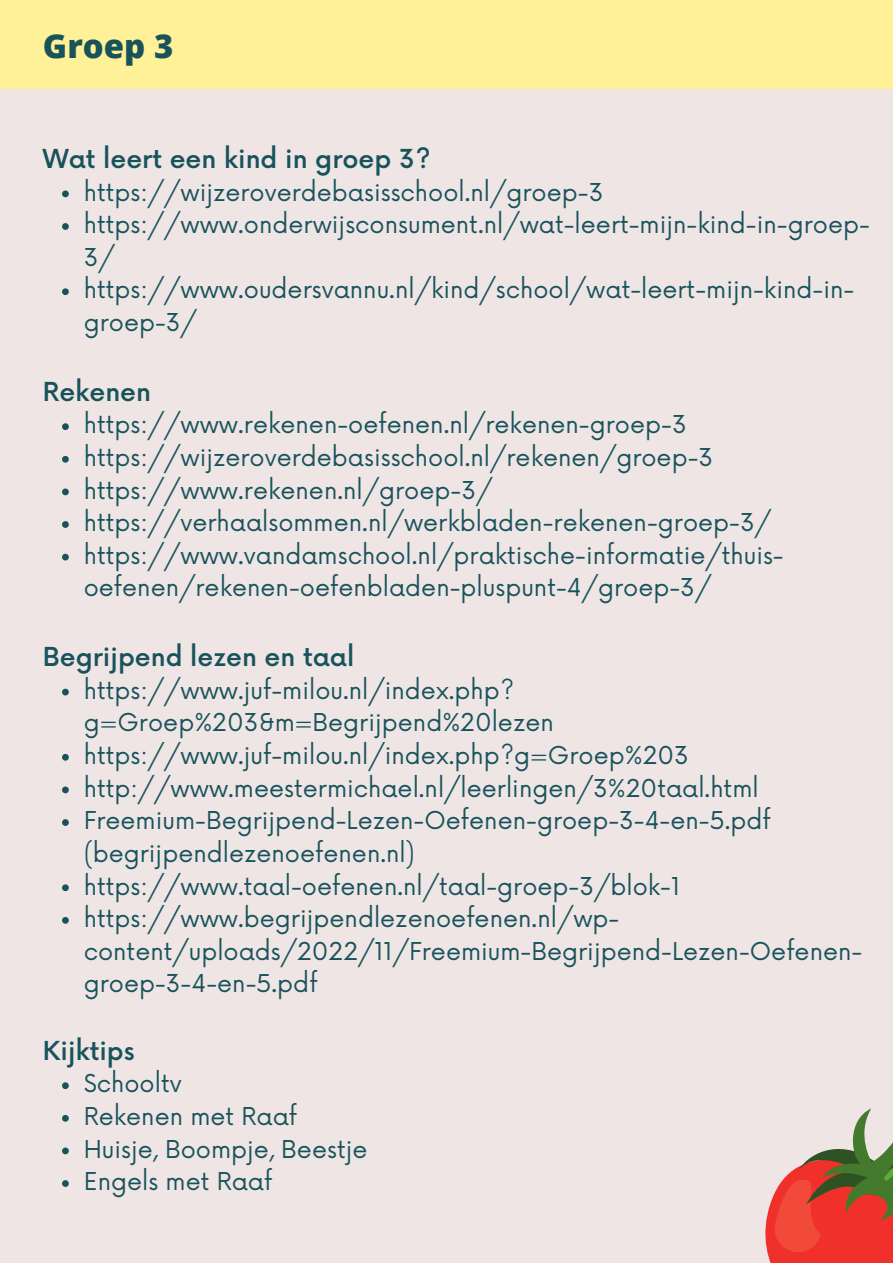
<style>
.page{position:relative;width:893px;height:1264px;background:#fff}
.page>*{position:absolute;margin:0;border:0;box-sizing:border-box;transform-origin:0 0}
.t1{font:800 33px "Open Sans";color:#18535b}
.t2{font:500 25.5px "Now";color:#18535b}
.t3{font:24px/32.5px "Now";color:#18535b}
</style>
<div class="page">
<div style="left:0;top:0;width:892px;height:1262px;background:#efe5e5"></div>
<svg style="left:62px;top:190px;width:7px;height:7px"></svg>
<svg style="left:62px;top:223px;width:7px;height:7px"></svg>
<svg style="left:62px;top:288px;width:7px;height:7px"></svg>
<svg style="left:62px;top:423px;width:7px;height:7px"></svg>
<svg style="left:62px;top:456px;width:7px;height:6px"></svg>
<svg style="left:62px;top:488px;width:7px;height:7px"></svg>
<svg style="left:62px;top:521px;width:7px;height:7px"></svg>
<svg style="left:62px;top:553px;width:7px;height:7px"></svg>
<svg style="left:62px;top:688px;width:7px;height:7px"></svg>
<svg style="left:62px;top:754px;width:7px;height:6px"></svg>
<svg style="left:62px;top:786px;width:7px;height:7px"></svg>
<svg style="left:62px;top:819px;width:7px;height:7px"></svg>
<svg style="left:62px;top:884px;width:7px;height:7px"></svg>
<svg style="left:62px;top:917px;width:7px;height:6px"></svg>
<svg style="left:62px;top:1082px;width:7px;height:7px"></svg>
<svg style="left:62px;top:1114px;width:7px;height:7px"></svg>
<svg style="left:62px;top:1147px;width:7px;height:7px"></svg>
<svg style="left:62px;top:1180px;width:7px;height:6px"></svg>
<div style="left:0;top:0;width:892px;height:89px;background:#fff197"></div>
<svg style="left:765px;top:1108px;width:127px;height:154px"></svg>
<p class="t1" style="left:43px;top:23px;width:132px">Groep 3</p>
<p class="t2" style="left:43px;top:145px;width:389px">Wat leert een kind in groep 3?</p>
<p class="t3" style="left:84px;top:177px;width:521px">https://wijzeroverdebasisschool.nl/groep-3</p>
<p class="t3" style="left:84px;top:209px;width:787px">https://www.onderwijsconsument.nl/wat-leert-mijn-kind-in-groep-<br>3/</p>
<p class="t3" style="left:84px;top:275px;width:772px">https://www.oudersvannu.nl/kind/school/wat-leert-mijn-kind-in&shy;groep-3/</p>
<p class="t2" style="left:43px;top:378px;width:110px">Rekenen</p>
<p class="t3" style="left:84px;top:409px;width:604px">https://www.rekenen-oefenen.nl/rekenen-groep-3</p>
<p class="t3" style="left:84px;top:442px;width:631px">https://wijzeroverdebasisschool.nl/rekenen/groep-3</p>
<p class="t3" style="left:84px;top:475px;width:410px">https://www.rekenen.nl/groep-3/</p>
<p class="t3" style="left:84px;top:507px;width:688px">https://verhaalsommen.nl/werkbladen-rekenen-groep-3/</p>
<p class="t3" style="left:84px;top:540px;width:701px">https://www.vandamschool.nl/praktische-informatie/thuis&shy;oefenen/rekenen-oefenbladen-pluspunt-4/groep-3/</p>
<p class="t2" style="left:43px;top:643px;width:313px">Begrijpend lezen en taal</p>
<p class="t3" style="left:84px;top:675px;width:471px">https://www.juf-milou.nl/index.php? g=Groep%203&amp;m=Begrijpend%20lezen</p>
<p class="t3" style="left:84px;top:740px;width:606px">https://www.juf-milou.nl/index.php?g=Groep%203</p>
<p class="t3" style="left:84px;top:773px;width:676px">http://www.meestermichael.nl/leerlingen/3%20taal.html</p>
<p class="t3" style="left:84px;top:805px;width:688px">Freemium-Begrijpend-Lezen-Oefenen-groep-3-4-en-5.pdf (begrijpendlezenoefenen.nl)</p>
<p class="t3" style="left:84px;top:870px;width:598px">https://www.taal-oefenen.nl/taal-groep-3/blok-1</p>
<p class="t3" style="left:84px;top:903px;width:780px">https://www.begrijpendlezenoefenen.nl/wp&shy;content/uploads/2022/11/Freemium-Begrijpend-Lezen-Oefenen&shy;groep-3-4-en-5.pdf</p>
<p class="t2" style="left:43px;top:1036px;width:93px">Kijktips</p>
<p class="t3" style="left:84px;top:1068px;width:99px">Schooltv</p>
<p class="t3" style="left:84px;top:1101px;width:215px">Rekenen met Raaf</p>
<p class="t3" style="left:84px;top:1133px;width:285px">Huisje, Boompje, Beestje</p>
<p class="t3" style="left:84px;top:1166px;width:190px">Engels met Raaf</p>
</div>
